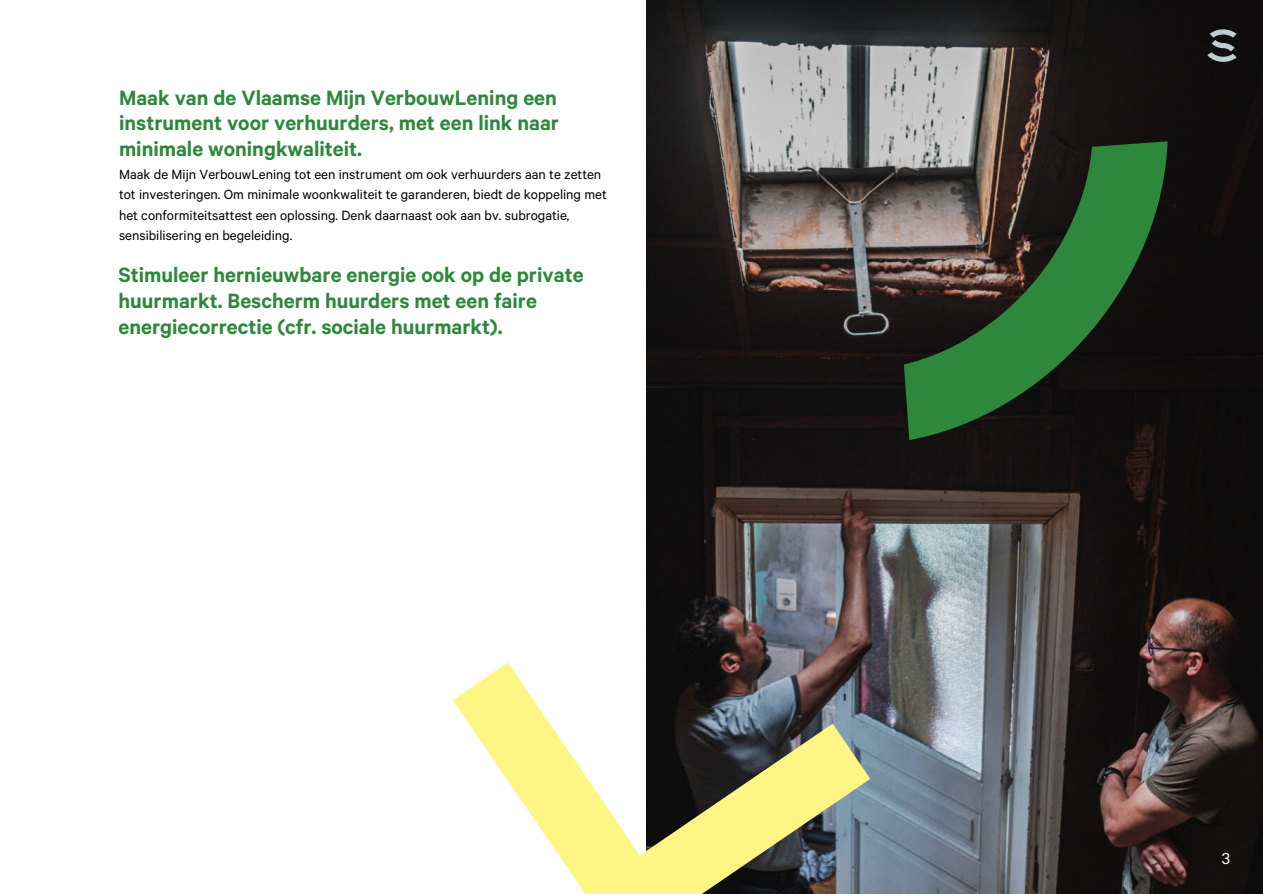
<style>
.page{position:relative;width:1263px;height:894px;background:#fff}
.page>*{position:absolute;margin:0;border:0;box-sizing:border-box;transform-origin:0 0}
.t1{font:600 23.25px/25.8px "Calibre";color:#2e883c;text-align:justify}
.t2{font:18px "Calibre";color:#fff}
.t3{font:15px/20.2px "Calibre";color:#000}
</style>
<div class="page">
<img style="left:646px;top:0;width:617px;height:893px">
<svg style="left:889px;top:141px;width:299px;height:299px;background:#31482f"></svg>
<svg style="left:453px;top:653px;width:426px;height:240px"></svg>
<svg style="left:1207px;top:29px;width:30px;height:33px"></svg>
<p class="t1" style="left:119px;top:88px;width:441px">Maak van de Vlaamse Mijn VerbouwLening een instrument voor verhuurders, met een link naar minimale woningkwaliteit.</p>
<p class="t3" style="left:119px;top:167px;width:489px">Maak de Mijn VerbouwLening tot een instrument om ook verhuurders aan te zetten tot investeringen. Om minimale woonkwaliteit te garanderen, biedt de koppeling met het conformiteitsattest een oplossing. Denk daarnaast ook aan bv. subrogatie, sensibilisering en begeleiding.</p>
<p class="t1" style="left:119px;top:265px;width:467px;text-align:left">Stimuleer hernieuwbare energie ook op de private huurmarkt. Bescherm huurders met een faire energiecorrectie (cfr. sociale huurmarkt).</p>
<h1 class="t2" style="left:1222px;top:852px;width:10px">3</h1>
</div>
